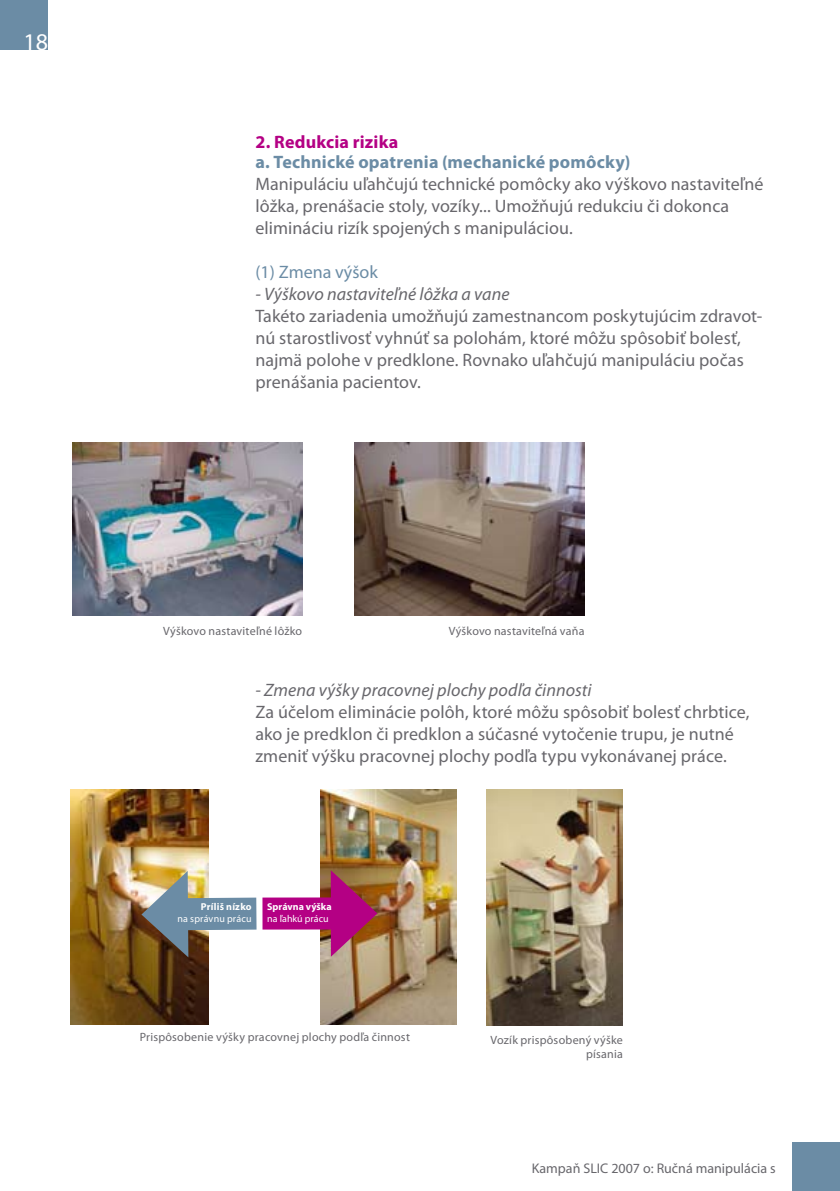
<style>
.page{position:relative;width:840px;height:1191px;background:#fff}
.page>*{position:absolute;margin:0;border:0;box-sizing:border-box;transform-origin:0 0}
.t1{font:24px "Myriad";color:#fff}
.t2{font:18px/22px "Myriad Pro";letter-spacing:.005em;color:#68676c}
.t3{font:italic 18px "Myriad Pro";color:#68676c}
.t4{font:700 18px "Myriad Pro";letter-spacing:.01em;color:#6b8ca5}
.t5{font:700 18px "Myriad Pro";letter-spacing:.01em;color:#b40084}
.t6{font:18px "Myriad";color:#6b8ca5}
.t7{font:14px "Myriad Pro";color:#68676c}
.t8{font:12px/14.4px "Myriad Pro";letter-spacing:.02em;color:#68676c;text-align:right}
.t9{font:10px "Myriad Pro";letter-spacing:.01em;color:#fff}
.t10{font:700 10px "Myriad Pro";letter-spacing:.01em;color:#fff}
</style>
<div class="page">
<div style="left:0;top:0;width:48px;height:49px;background:#6b8ca5"></div>
<div style="left:791px;top:1142px;width:48px;height:49px;background:#6b8ca5"></div>
<hr style="left:839px;top:1142px;width:1px;height:49px;background:#6b8ca5">
<img style="left:354px;top:442px;width:230px;height:173px">
<img style="left:72px;top:442px;width:230px;height:173px">
<img style="left:71px;top:790px;width:137px;height:234px">
<img style="left:486px;top:790px;width:136px;height:235px">
<img style="left:139px;top:871px;width:149px;height:86px">
<img style="left:320px;top:790px;width:136px;height:234px">
<div style="left:262px;top:897px;width:86px;height:32px;background:#b40084"></div>
<svg style="left:330px;top:870px;width:47px;height:86px;background:#a93961"></svg>
<h1 class="t1" style="left:24px;top:30px;width:24px">18</h1>
<p class="t5" style="left:255px;top:130px;width:144px">2. Redukcia rizika</p>
<p class="t4" style="left:255px;top:150px;width:376px">a. Technické opatrenia (mechanické pomôcky)</p>
<p class="t2" style="left:255px;top:172px;width:509px">Manipuláciu uľahčujú technické pomôcky ako výškovo nastaviteľné lôžka, prenášacie stoly, vozíky... Umožňujú redukciu či dokonca elimináciu rizík spojených s manipuláciou.</p>
<p class="t6" style="left:255px;top:263px;width:124px">(1) Zmena výšok</p>
<p class="t3" style="left:255px;top:283px;width:255px">- Výškovo nastaviteľné lôžka a vane</p>
<p class="t2" style="left:255px;top:304px;width:508px">Takéto zariadenia umožňujú zamestnancom poskytujúcim zdravot&shy;nú starostlivosť vyhnúť sa polohám, ktoré môžu spôsobiť bolesť, najmä polohe v predklone. Rovnako uľahčujú manipuláciu počas prenášania pacientov.</p>
<p class="t8" style="left:163px;top:624px;width:140px">Výškovo nastaviteľné lôžko</p>
<p class="t8" style="left:448px;top:623px;width:137px">Výškovo nastaviteľná vaňa</p>
<p class="t3" style="left:255px;top:679px;width:337px">- Zmena výšky pracovnej plochy podľa činnosti</p>
<p class="t2" style="left:255px;top:700px;width:495px">Za účelom eliminácie polôh, ktoré môžu spôsobiť bolesť chrbtice, ako je predklon či predklon a súčasné vytočenie trupu, je nutné zmeniť výšku pracovnej plochy podľa typu vykonávanej práce.</p>
<p class="t10" style="left:201px;top:900px;width:52px">Príliš nízko</p>
<p class="t9" style="left:177px;top:912px;width:75px">na správnu prácu</p>
<p class="t10" style="left:267px;top:900px;width:66px">Správna výška</p>
<p class="t9" style="left:267px;top:912px;width:63px">na ľahkú prácu</p>
<p class="t8" style="left:140px;top:1029px;width:271px">Prispôsobenie výšky pracovnej plochy podľa činnost</p>
<p class="t8" style="left:490px;top:1032px;width:134px">Vozík prispôsobený výške písania</p>
<p class="t7" style="left:531px;top:1159px;width:245px">Kampaň SLIC 2007 o: Ručná manipulácia s</p>
</div>
